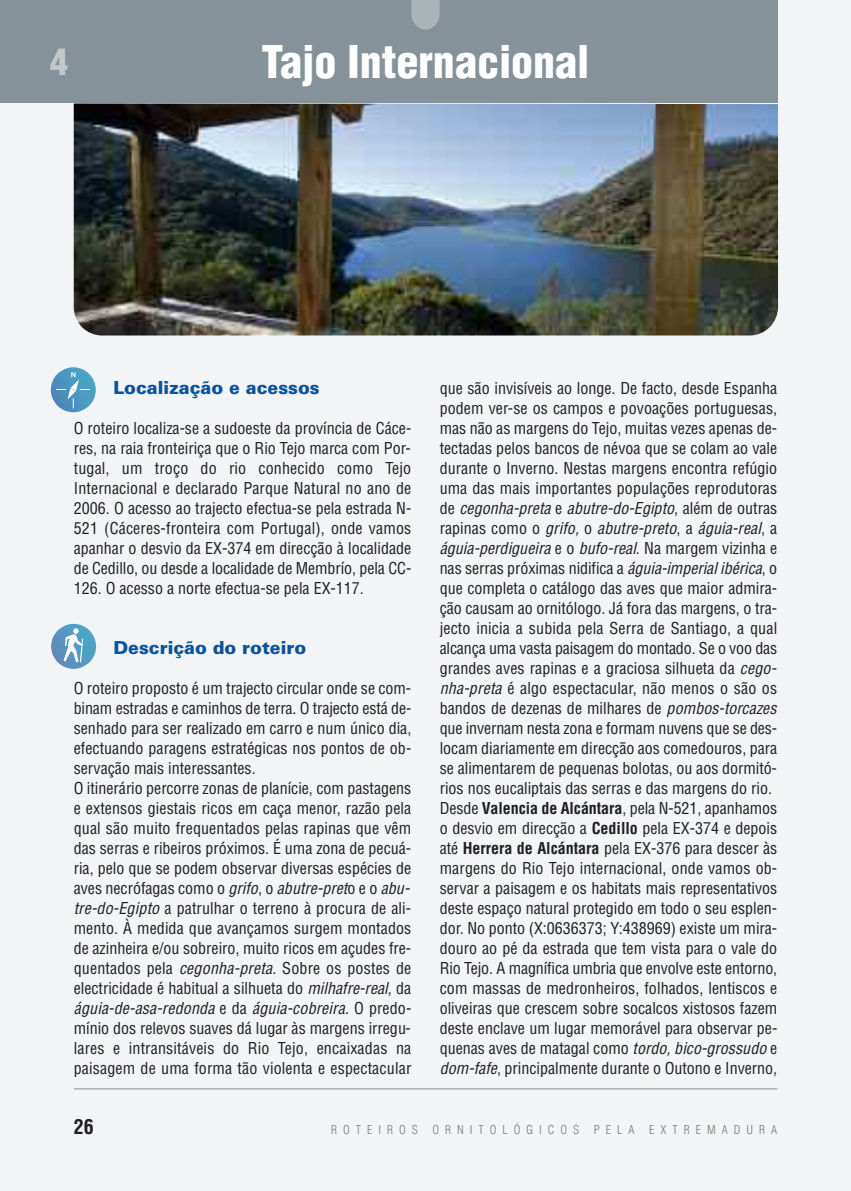
<style>
.page{position:relative;width:851px;height:1191px;background:#fff}
.page>*{position:absolute;margin:0;border:0;box-sizing:border-box;transform-origin:0 0}
.t1{font:900 condensed 44px "Helvetica";color:#fff}
.t2{font:900 condensed 36px "Helvetica";color:#c3c8cd}
.t3{font:700 condensed 20px "Helvetica";color:#1f1e21}
.t4{font:900 18px "Zurich BT";color:#0a529a}
.t5{font:condensed 16px/20px "Helvetica";color:#1f1e21}
.t6{font:300 condensed 12px "Helvetica";letter-spacing:.5em;color:#79787a}
.s1{font-style:italic}
.s2{font-weight:700}
</style>
<div class="page">
<div style="left:0;top:0;width:850px;height:1191px;background:#f3f4f5"></div>
<img style="left:74px;top:103px;width:703px;height:232px">
<div style="left:0;top:0;width:777px;height:102px;background:#86929a"></div>
<svg style="left:411px;top:0;width:28px;height:30px"></svg>
<hr style="left:74px;top:1088px;width:703px;height:1px;background:#86929a">
<svg style="left:51px;top:367px;width:45px;height:45px"></svg>
<svg style="left:51px;top:624px;width:45px;height:45px"></svg>
<h2 class="t2" style="left:50px;top:42px;width:19px">4</h2>
<h1 class="t1" style="left:261px;top:37px;width:329px">Tajo Internacional</h1>
<p class="t4" style="left:113px;top:380px;width:208px">Localização e acessos</p>
<p class="t5" style="left:74px;top:418px;width:339px;text-align:justify">O roteiro localiza-se a sudoeste da província de Cáce&shy;res, na raia fronteiriça que o Rio Tejo marca com Por&shy;tugal, um troço do rio conhecido como Tejo Internacional e declarado Parque Natural no ano de 2006. O acesso ao trajecto efectua-se pela estrada N-521 (Cáceres-fronteira com Portugal), onde vamos apanhar o desvio da EX-374 em direcção à localidade de Cedillo, ou desde a localidade de Membrío, pela CC-126. O acesso a norte efectua-se pela EX-117.</p>
<p class="t4" style="left:113px;top:640px;width:194px">Descrição do roteiro</p>
<p class="t5" style="left:74px;top:678px;width:339px">O roteiro proposto é um trajecto circular onde se com&shy;binam estradas e caminhos de terra. O trajecto está de&shy;senhado para ser realizado em carro e num único dia, efectuando paragens estratégicas nos pontos de ob&shy;servação mais interessantes.<br>O itinerário percorre zonas de planície, com pastagens e extensos giestais ricos em caça menor, razão pela qual são muito frequentados pelas rapinas que vêm das serras e ribeiros próximos. É uma zona de pecuá&shy;ria, pelo que se podem observar diversas espécies de aves necrófagas como o <span class="s1">grifo</span>, o <span class="s1">abutre-pret</span>o e o <span class="s1">abu&shy;tre-do-Egipto</span> a patrulhar o terreno à procura de ali&shy;mento. À medida que avançamos surgem montados de azinheira e/ou sobreiro, muito ricos em açudes fre&shy;quentados pela <span class="s1">cegonha-preta</span>. Sobre os postes de electricidade é habitual a silhueta do <span class="s1">milhafre-real</span>, da <span class="s1">águia-de-asa-redonda</span> e da <span class="s1">águia-cobreira</span>. O predo&shy;mínio dos relevos suaves dá lugar às margens irregu&shy;lares e intransitáveis do Rio Tejo, encaixadas na paisagem de uma forma tão violenta e espectacular</p>
<p class="t5" style="left:439px;top:378px;width:339px">que são invisíveis ao longe. De facto, desde Espanha podem ver-se os campos e povoações portuguesas, mas não as margens do Tejo, muitas vezes apenas de&shy;tectadas pelos bancos de névoa que se colam ao vale durante o Inverno. Nestas margens encontra refúgio uma das mais importantes populações reprodutoras de <span class="s1">cegonha-preta</span> e <span class="s1">abutre-do-Egipto</span>, além de outras rapinas como o <span class="s1">grifo,</span> o <span class="s1">abutre-preto</span>, a <span class="s1">águia-real</span>, a <span class="s1">águia-perdigueira</span> e o <span class="s1">bufo-real</span>. Na margem vizinha e nas serras próximas nidifica a <span class="s1">águia-imperial ibérica</span>, o que completa o catálogo das aves que maior admira&shy;ção causam ao ornitólogo. Já fora das margens, o tra&shy;jecto inicia a subida pela Serra de Santiago, a qual alcança uma vasta paisagem do montado. Se o voo das grandes aves rapinas e a graciosa silhueta da <span class="s1">cego&shy;nha-preta</span> é algo espectacular, não menos o são os bandos de dezenas de milhares de <span class="s1">pombos-torcazes </span>que invernam nesta zona e formam nuvens que se des&shy;locam diariamente em direcção aos comedouros, para se alimentarem de pequenas bolotas, ou aos dormitó&shy;rios nos eucaliptais das serras e das margens do rio.<br>Desde <span class="s2">Valencia de Alcántara</span>, pela N-521, apanhamos o desvio em direcção a <span class="s2">Cedillo</span> pela EX-374 e depois até <span class="s2">Herrera de Alcántara</span> pela EX-376 para descer às margens do Rio Tejo internacional, onde vamos ob&shy;servar a paisagem e os habitats mais representativos deste espaço natural protegido em todo o seu esplen&shy;dor. No ponto (X:0636373; Y:438969) existe um mira&shy;douro ao pé da estrada que tem vista para o vale do Rio Tejo. A magnífica umbria que envolve este entorno, com massas de medronheiros, folhados, lentiscos e oliveiras que crescem sobre socalcos xistosos fazem deste enclave um lugar memorável para observar pe&shy;quenas aves de matagal como <span class="s1">tordo, bico-grossudo</span> e <span class="s1">dom-fafe</span>, principalmente durante o Outono e Inverno,</p>
<p class="t3" style="left:74px;top:1115px;width:21px">26</p>
<p class="t6" style="left:331px;top:1122px;width:447px">ROTEIROS ORNITOLÓGICOS PELA EXTREMADURA</p>
</div>
